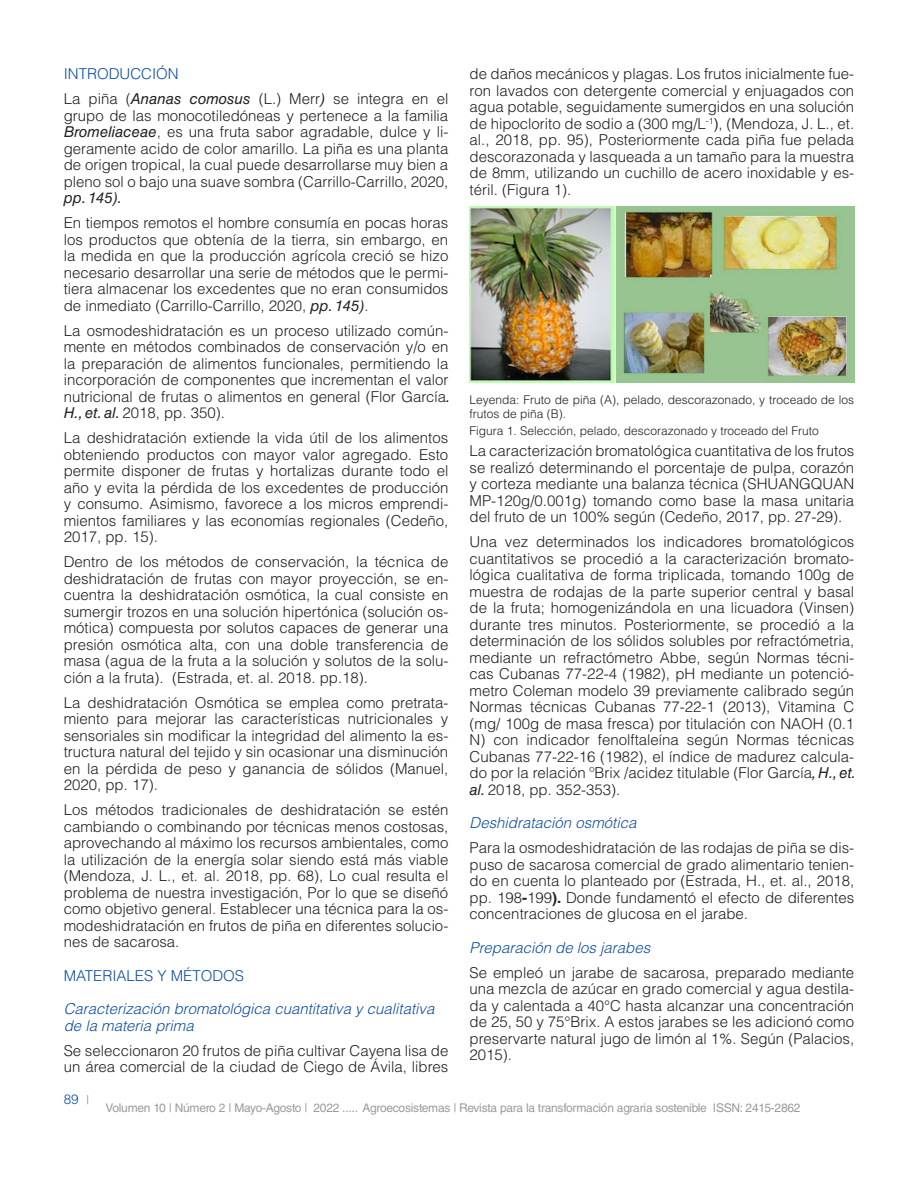
<style>
.page{position:relative;width:918px;height:1188px;background:#fff}
.page>*{position:absolute;margin:0;border:0;box-sizing:border-box;transform-origin:0 0}
.TEXTO{font:300 15px/16.5px "Helvetica LT Std";color:#231f20;text-align:justify}
.SUBTITULOS{font:italic 300 15px/16.5px "Helvetica LT Std";color:#0d4da1}
.TITULOS_AZUL{font:300 15px "Helvetica LT Std";color:#0d4da1}
.t1{font:300 13.5px "Helvetica LT Std";color:#0d4da1}
.pie_de_foto{font:300 12px/13.5px "Helvetica LT Std";color:#231f20}
.t2{font:12px "Helvetica LT Std";letter-spacing:-.02em;color:#999b9e}
.s1{font-weight:400;font-style:italic}
.s2{color:#f00}
.s3{color:#000}
.s4{font-weight:700}
.s5{font-weight:400;font-size:12px;color:#999b9e}
</style>
<div class="page">
<img style="left:470px;top:206px;width:384px;height:176px">
<p class="TITULOS_AZUL" style="left:64px;top:65px;width:117px">INTRODUCCIÓN</p>
<p class="TEXTO" style="left:64px;top:91px;width:386px">La piña (<span class="s1">Ananas comosus</span> (L.) Merr<span class="s1">)</span> se integra en el grupo de las monocotiledóneas y pertenece a la familia <span class="s1">Bromeliaceae</span>, es una fruta sabor agradable, dulce y li&shy;geramente acido de color amarillo. La piña es una planta de origen tropical, la cual puede desarrollarse muy bien a pleno sol o bajo una suave sombra (Carrillo-Carrillo, 2020, <span class="s1">pp. 145).</span></p>
<p class="TEXTO" style="left:64px;top:215px;width:386px">En tiempos remotos el hombre consumía en pocas horas los productos que obtenía de la tierra, sin embargo, en la medida en que la producción agrícola creció se hizo necesario desarrollar una serie de métodos que le permi&shy;tiera almacenar los excedentes que no eran consumidos de inmediato (Carrillo-Carrillo, 2020, <span class="s1">pp. 145)</span>.</p>
<p class="TEXTO" style="left:64px;top:322px;width:388px;text-align:left">La osmodeshidratación es un proceso utilizado común&shy;mente en métodos combinados de conservación y/o en la preparación de alimentos funcionales, permitiendo la incorporación de componentes que incrementan el valor nutricional de frutas o alimentos en general (Flor García<span class="s1">.<br>H., et. al.</span> 2018, pp. 350).</p>
<p class="TEXTO" style="left:64px;top:430px;width:386px">La deshidratación extiende la vida útil de los alimentos obteniendo productos con mayor valor agregado. Esto permite disponer de frutas y hortalizas durante todo el año y evita la pérdida de los excedentes de producción y consumo. Asimismo, favorece a los micros emprendi&shy;mientos familiares y las economías regionales (Cedeño, 2017, pp. 15).</p>
<p class="TEXTO" style="left:64px;top:554px;width:386px">Dentro de los métodos de conservación, la técnica de deshidratación de frutas con mayor proyección, se en&shy;cuentra la deshidratación osmótica, la cual consiste en sumergir trozos en una solución hipertónica (solución os&shy;mótica) compuesta por solutos capaces de generar una presión osmótica alta, con una doble transferencia de masa (agua de la fruta a la solución y solutos de la solu&shy;ción a la fruta). (Estrada, et. al. 2018. pp.18).</p>
<p class="TEXTO" style="left:64px;top:694px;width:386px">La deshidratación Osmótica se emplea como pretrata&shy;miento para mejorar las características nutricionales y sensoriales sin modificar la integridad del alimento la es&shy;tructura natural del tejido y sin ocasionar una disminución en la pérdida de peso y ganancia de sólidos (Manuel, 2020, pp. 17).</p>
<p class="TEXTO" style="left:64px;top:802px;width:386px">Los métodos tradicionales de deshidratación se estén cambiando o combinando por técnicas menos costosas, aprovechando al máximo los recursos ambientales, como la utilización de la energía solar siendo está más viable (Mendoza, J. L., et. al. 2018, pp. 68), Lo cual resulta el problema de nuestra investigación, Por lo que se diseñó como objetivo general<span class="s2">.</span> Establecer una técnica para la os&shy;modeshidratación en frutos de piña en diferentes solucio&shy;nes de sacarosa.</p>
<p class="TITULOS_AZUL" style="left:64px;top:966px;width:182px">MATERIALES Y MÉTODOS</p>
<p class="SUBTITULOS" style="left:64px;top:1001px;width:372px">Caracterización bromatológica cuantitativa y cualitativa de la materia prima</p>
<p class="TEXTO" style="left:64px;top:1042px;width:386px">Se seleccionaron 20 frutos de piña cultivar Cayena lisa de un área comercial de la ciudad de Ciego de Ávila, libres</p>
<p class="TEXTO" style="left:470px;top:66px;width:386px">de daños mecánicos y plagas. Los frutos inicialmente fue&shy;ron lavados con detergente comercial y enjuagados con agua potable, seguidamente sumergidos en una solución de hipoclorito de sodio a (300 mg/L<sup>-1</sup><span class="s3">)</span>, (Mendoza, J. L., et. al., 2018, pp. 95), Posteriormente cada piña fue pelada descorazonada y lasqueada a un tamaño para la muestra de 8mm, utilizando un cuchillo de acero inoxidable y es&shy;téril. (Figura 1).</p>
<p class="pie_de_foto" style="left:470px;top:393px;width:386px">Leyenda: Fruto de piña (A), pelado, descorazonado, y troceado de los frutos de piña (B).</p>
<p class="pie_de_foto" style="left:470px;top:424px;width:351px">Figura 1. Selección, pelado, descorazonado y troceado del Fruto</p>
<p class="TEXTO" style="left:470px;top:442px;width:386px">La caracterización bromatológica cuantitativa de los frutos se realizó determinando el porcentaje de pulpa, corazón y corteza mediante una balanza técnica (SHUANGQUAN MP-120g/0.001g) tomando como base la masa unitaria del fruto de un 100% según (Cedeño, 2017, pp. 27-29).</p>
<p class="TEXTO" style="left:470px;top:533px;width:388px;text-align:left">Una vez determinados los indicadores bromatológicos cuantitativos se procedió a la caracterización bromato&shy;lógica cualitativa de forma triplicada, tomando 100g de muestra de rodajas de la parte superior central y basal de la fruta; homogenizándola en una licuadora (Vinsen) durante tres minutos. Posteriormente, se procedió a la determinación de los sólidos solubles por refractómetria, mediante un refractómetro Abbe, según Normas técni&shy;cas Cubanas 77-22-4 (1982), pH mediante un potenció&shy;metro Coleman modelo 39 previamente calibrado según Normas técnicas Cubanas 77-22-1 (2013), Vitamina C (mg/ 100g de masa fresca) por titulación con NAOH (0.1<br>N) con indicador fenolftaleína según Normas técnicas Cubanas 77-22-16 (1982), el índice de madurez calcula&shy;do por la relación ºBrix /acidez titulable (Flor García<span class="s1">, H., et. al.</span> 2018, pp. 352-353).</p>
<p class="SUBTITULOS" style="left:470px;top:815px;width:168px">Deshidratación osmótica</p>
<p class="TEXTO" style="left:470px;top:839px;width:386px">Para la osmodeshidratación de las rodajas de piña se dis&shy;puso de sacarosa comercial de grado alimentario tenien&shy;do en cuenta lo planteado por (Estrada, H., et. al., 2018, pp. 198<span class="s4">-</span>199<span class="s4">).</span> Donde fundamentó el efecto de diferentes concentraciones de glucosa en el jarabe.</p>
<p class="SUBTITULOS" style="left:470px;top:939px;width:182px">Preparación de los jarabes</p>
<p class="TEXTO" style="left:470px;top:964px;width:386px">Se empleó un jarabe de sacarosa, preparado mediante una mezcla de azúcar en grado comercial y agua destila&shy;da y calentada a 40°C hasta alcanzar una concentración de 25, 50 y 75°Brix. A estos jarabes se les adicionó como preservarte natural jugo de limón al 1%. Según (Palacios, 2015).</p>
<p class="t1" style="left:64px;top:1091px;width:27px">89 <span class="s5">|</span></p>
<p class="t2" style="left:106px;top:1100px;width:696px">Volumen 10 | Número 2 | Mayo-Agosto | 2022 ..... Agroecosistemas | Revista para la transformación agraria sostenible ISSN: 2415-2862</p>
</div>
